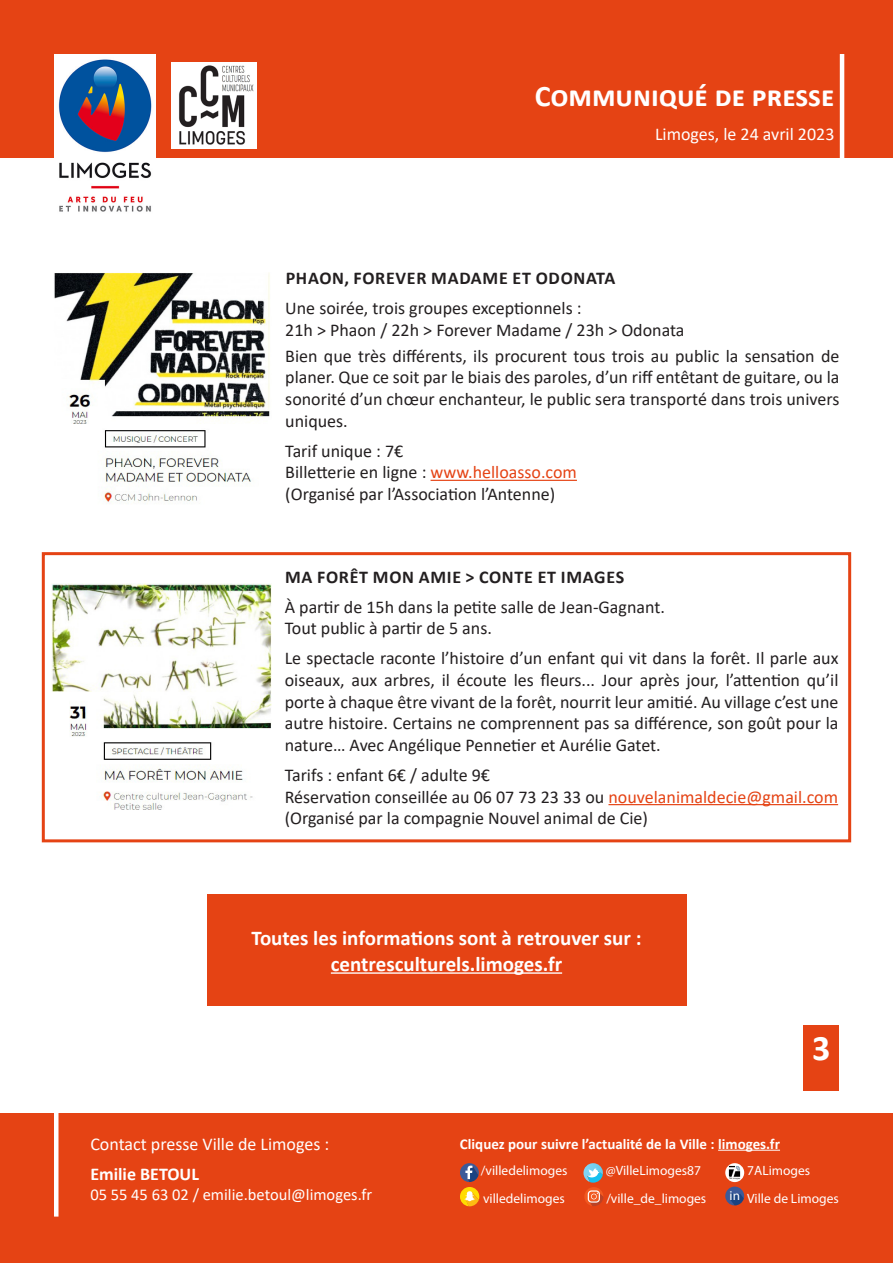
<style>
.page{position:relative;width:893px;height:1263px;background:#fff}
.page>*{position:absolute;margin:0;border:0;box-sizing:border-box;transform-origin:0 0}
.t1{font:700 36px "Calibri";color:#fff}
.t2{font:700 30px "Calibri";color:#fff}
.t3{font:700 21px "Calibri";color:#fff}
.t4{font:18px/21.6px "Calibri";color:#231f20;text-align:justify}
.t5{font:700 18px "Calibri";letter-spacing:.04em;color:#231f20}
.t6{font:18px "Calibri";color:#fff}
.t7{font:700 18px "Calibri";color:#fff}
.t8{font:16.5px "Calibri";color:#fff}
.t9{font:700 15px "Calibri";color:#fff}
.t10{font:13.5px "Myriad Pro";color:#fff}
.t11{font:13.2px "Myriad Pro";color:#fff}
.s1{color:#e54314}
</style>
<div class="page">
<div style="left:42px;top:552px;width:809px;height:290px;border:3px solid #e54314"></div>
<hr style="left:431px;top:480px;width:146px;height:1px;background:#e54314">
<img style="left:54px;top:273px;width:216px;height:231px">
<hr style="left:608px;top:804px;width:230px;height:1px;background:#e54314">
<img style="left:52px;top:584px;width:219px;height:226px">
<div style="left:0;top:0;width:893px;height:157px;background:#e54314"></div>
<hr style="left:840px;top:54px;width:4px;height:112px;background:#fff">
<img style="left:54px;top:54px;width:102px;height:158px">
<img style="left:171px;top:63px;width:86px;height:85px">
<div style="left:804px;top:1025px;width:35px;height:66px;background:#e54314"></div>
<div style="left:0;top:1114px;width:893px;height:149px;background:#e54314"></div>
<hr style="left:54px;top:1097px;width:4px;height:119px;background:#fff">
<hr style="left:718px;top:1150px;width:62px;height:1px;background:#fff">
<svg style="left:460px;top:1163px;width:19px;height:43px"></svg>
<svg style="left:583px;top:1163px;width:20px;height:43px"></svg>
<svg style="left:725px;top:1163px;width:19px;height:19px"></svg>
<svg style="left:728px;top:1166px;width:13px;height:13px"></svg>
<svg style="left:725px;top:1186px;width:19px;height:19px"></svg>
<div style="left:207px;top:895px;width:479px;height:111px;background:#e54314"></div>
<hr style="left:331px;top:972px;width:231px;height:2px;background:#fff">
<p class="t2" style="left:535px;top:75px;width:301px">Communiqué de presse</p>
<p class="t6" style="left:655px;top:122px;width:181px">Limoges, le 24 avril 2023</p>
<p class="t5" style="left:286px;top:265px;width:331px">PHAON, FOREVER MADAME ET ODONATA</p>
<p class="t4" style="left:285px;top:297px;width:298px">Une soirée, trois groupes exceptionnels :</p>
<p class="t4" style="left:285px;top:319px;width:401px">21h &gt; Phaon / 22h &gt; Forever Madame / 23h &gt; Odonata</p>
<p class="t4" style="left:285px;top:345px;width:556px">Bien que très différents, ils procurent tous trois au public la sensation de planer. Que ce soit par le biais des paroles, d’un riff entêtant de guitare, ou la sonorité d’un chœur enchanteur, le public sera transporté dans trois univers uniques.</p>
<p class="t4" style="left:285px;top:439px;width:120px">Tarif unique : 7€</p>
<p class="t4" style="left:285px;top:461px;width:293px">Billetterie en ligne : <span class="s1">www.helloasso.com</span></p>
<p class="t4" style="left:285px;top:483px;width:271px">(Organisé par l’Association l’Antenne)</p>
<p class="t5" style="left:285px;top:564px;width:341px">MA FORÊT MON AMIE &gt; CONTE ET IMAGES</p>
<p class="t4" style="left:285px;top:595px;width:382px">À partir de 15h dans la petite salle de Jean-Gagnant.</p>
<p class="t4" style="left:285px;top:617px;width:209px">Tout public à partir de 5 ans.</p>
<p class="t4" style="left:285px;top:647px;width:555px">Le spectacle raconte l’histoire d’un enfant qui vit dans la forêt. Il parle aux oiseaux, aux arbres, il écoute les fleurs... Jour après jour, l’attention qu’il porte à chaque être vivant de la forêt, nourrit leur amitié. Au village c’est une autre histoire. Certains ne comprennent pas sa différence, son goût pour la nature… Avec Angélique Pennetier et Aurélie Gatet.</p>
<p class="t4" style="left:285px;top:764px;width:207px">Tarifs : enfant 6€ / adulte 9€</p>
<p class="t4" style="left:285px;top:785px;width:555px">Réservation conseillée au 06 07 73 23 33 ou <span class="s1">nouvelanimaldecie@gmail.com</span></p>
<p class="t4" style="left:285px;top:807px;width:365px">(Organisé par la compagnie Nouvel animal de Cie)</p>
<p class="t3" style="left:251px;top:924px;width:392px">Toutes les informations sont à retrouver sur :</p>
<p class="t3" style="left:331px;top:949px;width:233px">centresculturels.limoges.fr</p>
<p class="t1" style="left:812px;top:1023px;width:20px">3</p>
<p class="t6" style="left:90px;top:1132px;width:240px">Contact presse Ville de Limoges :</p>
<p class="t7" style="left:90px;top:1162px;width:110px">Emilie BETOUL</p>
<p class="t8" style="left:90px;top:1183px;width:283px">05 55 45 63 02 / emilie.betoul@limoges.fr</p>
<p class="t9" style="left:460px;top:1133px;width:322px">Cliquez pour suivre l’actualité de la Ville : limoges.fr</p>
<p class="t10" style="left:606px;top:1162px;width:97px">@VilleLimoges87</p>
<p class="t10" style="left:606px;top:1190px;width:101px">/ville_de_limoges</p>
<p class="t10" style="left:747px;top:1190px;width:93px">Ville de Limoges</p>
<p class="t10" style="left:481px;top:1162px;width:88px">/villedelimoges</p>
<p class="t10" style="left:483px;top:1190px;width:83px">villedelimoges</p>
<p class="t10" style="left:747px;top:1162px;width:65px">7ALimoges</p>
<p class="t11" style="left:730px;top:1187px;width:12px">in</p>
</div>
